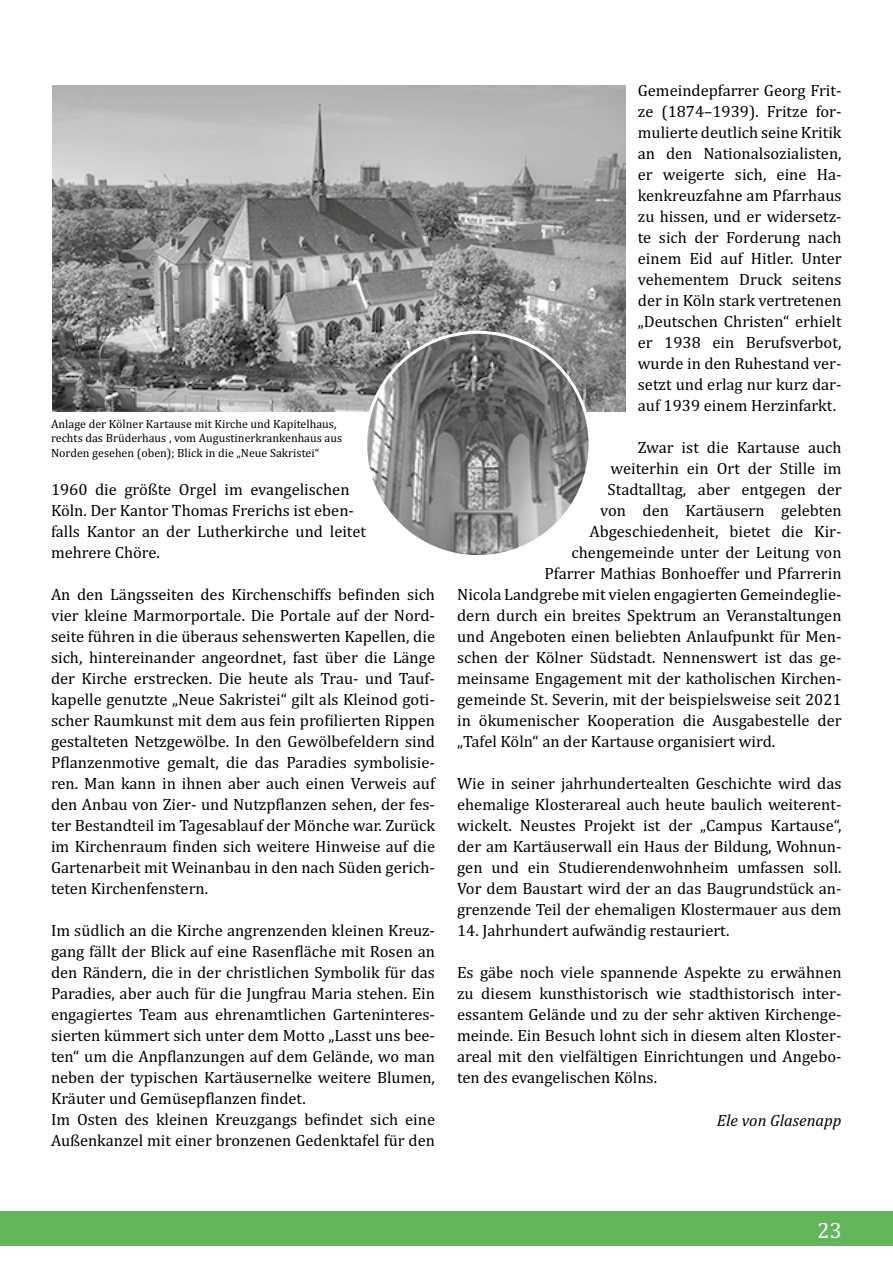
<style>
.page{position:relative;width:893px;height:1263px;background:#fff}
.page>*{position:absolute;margin:0;border:0;box-sizing:border-box;transform-origin:0 0}
.t1{font:22.5px "Cambria";color:#fff}
.t2{font:16.5px/21px "Cambria";color:#000;text-align:justify}
.t3{font:italic 16.5px "Cambria";color:#000}
.t4{font:12px/14.4px "Cambria";color:#000}
</style>
<div class="page">
<div style="left:0;top:1212px;width:893px;height:34px;background:#62b55a"></div>
<img style="left:52px;top:85px;width:573px;height:326px">
<img style="left:366px;top:332px;width:224px;height:222px">
<p class="t4" style="left:51px;top:417px;width:293px">Anlage der Kölner Kartause mit Kirche und Kapitelhaus, rechts das Brüderhaus , vom Augustinerkrankenhaus aus<br>Norden gesehen (oben); Blick in die „Neue Sakristei“</p>
<p class="t2" style="left:51px;top:479px;width:316px;text-align:left">1960 die größte Orgel im evangelischen Köln. Der Kantor Thomas Frerichs ist eben&shy;falls Kantor an der Lutherkirche und leitet mehrere Chöre.</p>
<p class="t2" style="left:51px;top:584px;width:386px">An den Längsseiten des Kirchenschiffs befinden sich vier kleine Marmorportale. Die Portale auf der Nord&shy;seite führen in die überaus sehenswerten Kapellen, die sich, hintereinander angeordnet, fast über die Länge der Kirche erstrecken. Die heute als Trau- und Tauf&shy;kapelle genutzte „Neue Sakristei“ gilt als Kleinod goti&shy;scher Raumkunst mit dem aus fein profilierten Rippen gestalteten Netzgewölbe. In den Gewölbefeldern sind Pflanzenmotive gemalt, die das Paradies symbolisie&shy;ren. Man kann in ihnen aber auch einen Verweis auf den Anbau von Zier- und Nutzpflanzen sehen, der fes&shy;ter Bestandteil im Tagesablauf der Mönche war. Zurück im Kirchenraum finden sich weitere Hinweise auf die Gartenarbeit mit Weinanbau in den nach Süden gerich&shy;teten Kirchenfenstern.</p>
<p class="t2" style="left:51px;top:920px;width:386px;text-align:left">Im südlich an die Kirche angrenzenden kleinen Kreuz&shy;gang fällt der Blick auf eine Rasenfläche mit Rosen an den Rändern, die in der christlichen Symbolik für das Paradies, aber auch für die Jungfrau Maria stehen. Ein engagiertes Team aus ehrenamtlichen Garteninteres&shy;sierten kümmert sich unter dem Motto „Lasst uns bee&shy;ten“ um die Anpflanzungen auf dem Gelände, wo man neben der typischen Kartäusernelke weitere Blumen, Kräuter und Gemüsepflanzen findet.<br>Im Osten des kleinen Kreuzgangs befindet sich eine Außenkanzel mit einer bronzenen Gedenktafel für den</p>
<p class="t2" style="left:638px;top:80px;width:205px">Gemeindepfarrer Georg Frit&shy;ze (1874–1939). Fritze for&shy;mulierte deutlich seine Kritik an den Nationalsozialisten, er weigerte sich, eine Ha&shy;kenkreuzfahne am Pfarrhaus zu hissen, und er widersetz&shy;te sich der Forderung nach einem Eid auf Hitler. Unter vehementem Druck seitens der in Köln stark vertretenen „Deutschen Christen“ erhielt er 1938 ein Berufsverbot, wurde in den Ruhestand ver&shy;setzt und erlag nur kurz dar&shy;auf 1939 einem Herzinfarkt.</p>
<p class="t2" style="left:638px;top:437px;width:205px">Zwar ist die Kartause auch</p>
<p class="t2" style="left:611px;top:458px;width:233px">weiterhin ein Ort der Stille im</p>
<p class="t2" style="left:608px;top:479px;width:236px">Stadtalltag, aber entgegen der</p>
<p class="t2" style="left:600px;top:500px;width:243px">von den Kartäusern gelebten</p>
<p class="t2" style="left:590px;top:521px;width:254px">Abgeschiedenheit, bietet die Kir-</p>
<p class="t2" style="left:572px;top:542px;width:272px">chengemeinde unter der Leitung von</p>
<p class="t2" style="left:545px;top:563px;width:299px">Pfarrer Mathias Bonhoeffer und Pfarrerin</p>
<p class="t2" style="left:457px;top:584px;width:386px">Nicola Landgrebe mit vielen engagierten Gemeindeglie-</p>
<p class="t2" style="left:457px;top:605px;width:386px">dern durch ein breites Spektrum an Veranstaltungen</p>
<p class="t2" style="left:457px;top:626px;width:386px">und Angeboten einen beliebten Anlaufpunkt für Men-</p>
<p class="t2" style="left:457px;top:647px;width:386px">schen der Kölner Südstadt. Nennenswert ist das ge-</p>
<p class="t2" style="left:457px;top:668px;width:386px">meinsame Engagement mit der katholischen Kirchen-</p>
<p class="t2" style="left:457px;top:689px;width:386px">gemeinde St. Severin, mit der beispielsweise seit 2021</p>
<p class="t2" style="left:457px;top:710px;width:386px">in ökumenischer Kooperation die Ausgabestelle der</p>
<p class="t2" style="left:457px;top:731px;width:320px">„Tafel Köln“ an der Kartause organisiert wird.</p>
<p class="t2" style="left:457px;top:773px;width:386px">Wie in seiner jahrhundertealten Geschichte wird das ehemalige Klosterareal auch heute baulich weiterent&shy;wickelt. Neustes Projekt ist der „Campus Kartause“, der am Kartäuserwall ein Haus der Bildung, Wohnun&shy;gen und ein Studierendenwohnheim umfassen soll.<br>Vor dem Baustart wird der an das Baugrundstück an&shy;grenzende Teil der ehemaligen Klostermauer aus dem</p>
<p class="t2" style="left:457px;top:920px;width:274px">14. Jahrhundert aufwändig restauriert.</p>
<p class="t2" style="left:457px;top:962px;width:386px">Es gäbe noch viele spannende Aspekte zu erwähnen zu diesem kunsthistorisch wie stadthistorisch inter&shy;essantem Gelände und zu der sehr aktiven Kirchenge&shy;meinde. Ein Besuch lohnt sich in diesem alten Kloster&shy;areal mit den vielfältigen Einrichtungen und Angebo&shy;ten des evangelischen Kölns.</p>
<p class="t3" style="left:717px;top:1108px;width:126px">Ele von Glasenapp</p>
<h1 class="t1" style="left:817px;top:1217px;width:26px">23</h1>
</div>
